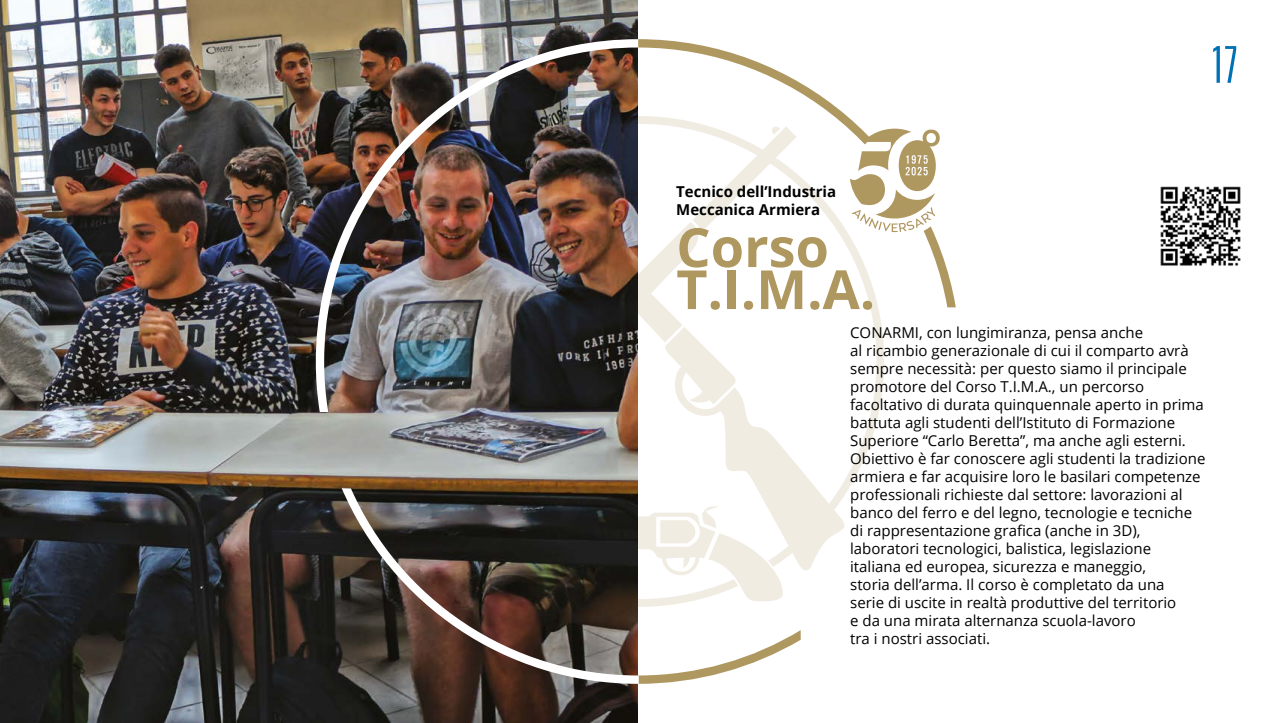
<style>
.page{position:relative;width:1276px;height:723px;background:#fff}
.page>*{position:absolute;margin:0;border:0;box-sizing:border-box;transform-origin:0 0}
.t1{font:700 54px/42px "Open Sans";color:#af9760}
.t2{font:300 ultra-condensed 50.85px "Univers";color:#0071b6}
.t3{font:15px/18px "Open Sans";color:#000}
.t4{font:700 15px/18px "Open Sans";color:#000}
</style>
<div class="page">
<svg style="left:639px;top:39px;width:317px;height:645px"></svg>
<img style="left:0;top:0;width:638px;height:723px">
<img style="left:316px;top:39px;width:323px;height:645px">
<img style="left:1160px;top:186px;width:81px;height:80px">
<div style="left:850px;top:129px;width:102px;height:107px;background:#fff;border-radius:50%"></div>
<svg style="left:850px;top:129px;width:89px;height:103px"></svg>
<h2 class="t2" style="left:1210px;top:38px;width:29px">17</h2>
<p class="t4" style="left:676px;top:182px;width:161px">Tecnico dell’Industria<br>Meccanica Armiera</p>
<h1 class="t1" style="left:676px;top:225px;width:200px">Corso<br>T.I.M.A.</h1>
<p class="t3" style="left:850px;top:324px;width:357px">CONARMI, con lungimiranza, pensa anche<br>al ricambio generazionale di cui il comparto avrà sempre necessità: per questo siamo il principale promotore del Corso T.I.M.A., un percorso facoltativo di durata quinquennale aperto in prima battuta agli studenti dell’Istituto di Formazione Superiore “Carlo Beretta”, ma anche agli esterni.<br>Obiettivo è far conoscere agli studenti la tradizione armiera e far acquisire loro le basilari competenze professionali richieste dal settore: lavorazioni al banco del ferro e del legno, tecnologie e tecniche di rappresentazione grafica (anche in 3D), laboratori tecnologici, balistica, legislazione italiana ed europea, sicurezza e maneggio,<br>storia dell’arma. Il corso è completato da una<br>serie di uscite in realtà produttive del territorio<br>e da una mirata alternanza scuola-lavoro<br>tra i nostri associati.</p>
</div>
